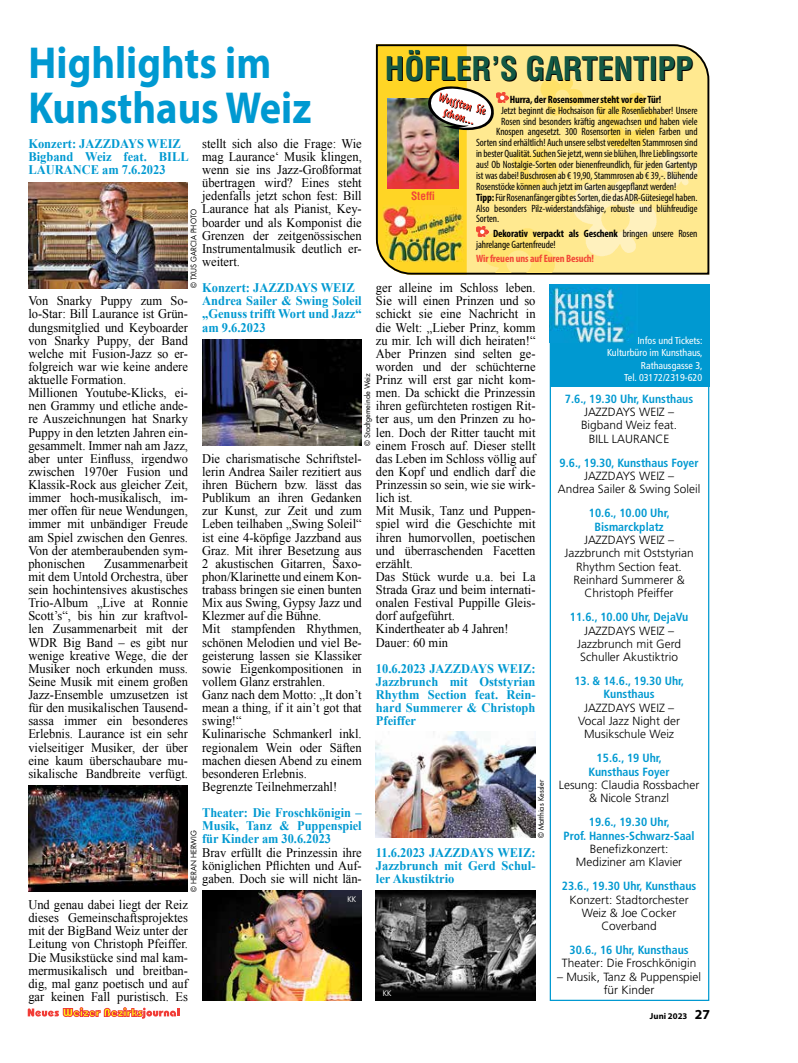
<style>
.page{position:relative;width:798px;height:1063px;background:#fff}
.page>*{position:absolute;margin:0;border:0;box-sizing:border-box;transform-origin:0 0}
.t1{font:700 45px/45px "Myriad Pro";color:#0099d1;scale:.9 1}
.t2{font:700 condensed 31.75px "Helvetica LT Std";color:#000}
.t3{font:13.12px/13.1px "Times New Roman";color:#000;text-align:justify;scale:.95 1}
.t4{font:700 13.12px/13.1px "Times New Roman";color:#0099d1;scale:.95 1}
.t5{font:700 13.12px/13.1px "Times New Roman";color:#0099d1;text-align:justify;scale:.94 1}
.t6{font:300 11.88px/13.4px "Frutiger LT Std";color:#000;text-align:center}
.t7{font:700 condensed 11.88px/13.4px "Frutiger LT Std";color:#0099d1;text-align:center}
.t8{font:700 condensed 11.25px "Helvetica LT Std";color:#f24836}
.t9{font:condensed 10.62px/10.9px "Myriad Pro";letter-spacing:-.01em;color:#000}
.t10{font:700 condensed 10.62px "Myriad Pro";letter-spacing:-.01em;color:#000}
.t11{font:700 condensed 10.62px "Myriad Pro";letter-spacing:-.01em;color:#f24836}
.t12{font:condensed 10px/12.5px "Frutiger LT Std";color:#fff;text-align:right}
.t13{font:700 8.75px "Myriad Pro";color:#000}
.t14{font:7.5px "Futura Std";color:#000;scale:.95 1}
.t15{font:7.5px "Futura Std";color:#fff;scale:.95 1}
.s1{font-weight:700}
.s2{font-size:13.75px}
</style>
<div class="page">
<svg style="left:28px;top:1008px;width:151px;height:11px"></svg>
<img style="left:28px;top:182px;width:160px;height:106px">
<img style="left:202px;top:339px;width:159px;height:107px">
<img style="left:376px;top:890px;width:159px;height:111px">
<img style="left:376px;top:732px;width:159px;height:106px">
<img style="left:202px;top:890px;width:159px;height:111px">
<img style="left:28px;top:786px;width:160px;height:106px">
<svg style="left:549px;top:387px;width:160px;height:614px"></svg>
<div style="left:549px;top:285px;width:160px;height:102px;background:#0099d1"></div>
<img style="left:549px;top:287px;width:84px;height:56px">
<svg style="left:375px;top:44px;width:335px;height:231px;background:#f5e08c"></svg>
<img style="left:595px;top:90px;width:66px;height:61px">
<img style="left:511px;top:147px;width:47px;height:44px">
<img style="left:569px;top:177px;width:89px;height:82px">
<img style="left:658px;top:151px;width:40px;height:37px">
<img style="left:539px;top:75px;width:44px;height:41px">
<img style="left:508px;top:225px;width:48px;height:48px">
<img style="left:376px;top:44px;width:132px;height:231px">
<h1 class="t1" style="left:29px;top:39px;width:316px">Highlights im<br>Kunsthaus Weiz</h1>
<p class="t4" style="left:28px;top:137px;width:170px">Konzert: JAZZDAYS WEIZ<br>Bigband Weiz feat. BILL<br>LAURANCE am 7.6.2023</p>
<h2 class="t2" style="left:386px;top:50px;width:309px">HÖFLER’S GARTENTIPP</h2>
<p class="t10" style="left:509px;top:93px;width:153px">Hurra, der Rosensommer steht vor der Tür!</p>
<p class="t9" style="left:501px;top:105px;width:198px">Jetzt beginnt die Hochsaison für alle Rosenliebhaber! Unsere</p>
<p class="t9" style="left:501px;top:115px;width:198px">Rosen sind besonders kräftig angewachsen und haben viele</p>
<p class="t9" style="left:496px;top:126px;width:203px">Knospen angesetzt. 300 Rosensorten in vielen Farben und</p>
<p class="t9" style="left:476px;top:137px;width:223px">Sorten sind erhältlich! Auch unsere selbst veredelten Stammrosen sind</p>
<p class="t9" style="left:476px;top:148px;width:223px">in bester Qualität. Suchen Sie jetzt, wenn sie blühen, Ihre Lieblingssorte</p>
<p class="t9" style="left:476px;top:159px;width:223px">aus! Ob Nostalgie-Sorten oder bienenfreundlich, für jeden Gartentyp</p>
<p class="t9" style="left:476px;top:170px;width:223px">ist was dabei! Buschrosen ab € 19,90, Stammrosen ab € 39,-. Blühende</p>
<p class="t9" style="left:476px;top:181px;width:201px">Rosenstöcke können auch jetzt im Garten ausgepflanzt werden!</p>
<p class="t9" style="left:476px;top:192px;width:223px"><span class="s1">Tipp:</span> Für Rosenanfänger gibt es Sorten, die das ADR-Gütesiegel haben.</p>
<p class="t9" style="left:476px;top:202px;width:223px">Also besonders Pilz-widerstandsfähige, robuste und blühfreudige</p>
<p class="t9" style="left:476px;top:213px;width:25px">Sorten.</p>
<p class="t9" style="left:476px;top:228px;width:223px;text-indent:17px"><span class="s1">Dekorativ verpackt als Geschenk</span> bringen unsere Rosen jahrelange Gartenfreude!</p>
<p class="t11" style="left:476px;top:252px;width:119px">Wir freuen uns auf Euren Besuch!</p>
<p class="t3" style="left:202px;top:137px;width:169px">stellt sich also die Frage: Wie mag Laurance‘ Musik klingen, wenn sie ins Jazz-Großformat übertragen wird? Eines steht jedenfalls jetzt schon fest: Bill Laurance hat als Pianist, Key&shy;boarder und als Komponist die Grenzen der zeitgenössischen Instrumentalmusik deutlich er&shy;weitert.</p>
<p class="t4" style="left:202px;top:281px;width:169px">Konzert: JAZZDAYS WEIZ<br>Andrea Sailer &amp; Swing Soleil „Genuss trifft Wort und Jazz“ am 9.6.2023</p>
<p class="t8" style="left:411px;top:189px;width:25px">Steffi</p>
<p class="t14" style="left:189px;top:288px;width:85px;rotate:-90deg">© TXUS GARCIA PHOTO</p>
<p class="t3" style="left:376px;top:281px;width:169px;text-align:left">ger alleine im Schloss leben.<br>Sie will einen Prinzen und so schickt sie eine Nachricht in die Welt: „Lieber Prinz, komm zu mir. Ich will dich heiraten!“<br>Aber Prinzen sind selten ge&shy;worden und der schüchterne<br>Prinz will erst gar nicht kom&shy;men. Da schickt die Prinzessin ihren gefürchteten rostigen Rit&shy;ter aus, um den Prinzen zu ho&shy;len. Doch der Ritter taucht mit einem Frosch auf. Dieser stellt das Leben im Schloss völlig auf den Kopf und endlich darf die<br>Prinzessin so sein, wie sie wirk&shy;lich ist.<br>Mit Musik, Tanz und Puppen&shy;spiel wird die Geschichte mit ihren humorvollen, poetischen und überraschenden Facetten erzählt.<br>Das Stück wurde u.a. bei La<br>Strada Graz und beim internati&shy;onalen Festival Puppille Gleis&shy;dorf aufgeführt.<br>Kindertheater ab 4 Jahren!<br>Dauer: 60 min</p>
<p class="t4" style="left:376px;top:662px;width:169px;text-align:justify">10.6.2023 JAZZDAYS WEIZ:<br>Jazzbrunch mit Oststyrian Rhythm Section feat. Rein&shy;hard Summerer &amp; Christoph Pfeiffer</p>
<p class="t3" style="left:28px;top:294px;width:169px;text-align:left">Von Snarky Puppy zum So&shy;lo-Star: Bill Laurance ist Grün&shy;dungsmitglied und Keyboarder von Snarky Puppy, der Band welche mit Fusion-Jazz so er&shy;folgreich war wie keine andere aktuelle Formation.<br>Millionen Youtube-Klicks, ei&shy;nen Grammy und etliche ande&shy;re Auszeichnungen hat Snarky<br>Puppy in den letzten Jahren ein&shy;gesammelt. Immer nah am Jazz, aber unter Einfluss, irgendwo zwischen 1970er Fusion und<br>Klassik-Rock aus gleicher Zeit, immer hoch-musikalisch, im&shy;mer offen für neue Wendungen, immer mit unbändiger Freude am Spiel zwischen den Genres.<br>Von der atemberaubenden sym&shy;phonischen</p>
<p class="t12" style="left:607px;top:334px;width:97px">Infos und Tickets:<br>Kulturbüro im Kunsthaus,<br>Rathausgasse 3,<br>Tel. 03172/2319-620</p>
<p class="t14" style="left:362px;top:446px;width:78px;rotate:-90deg">© Stadtgemeinde Weiz</p>
<p class="t7" style="left:564px;top:392px;width:130px">7.6., 19.30 Uhr, Kunsthaus</p>
<p class="t6" style="left:580px;top:405px;width:98px">JAZZDAYS WEIZ –<br>Bigband Weiz feat.<br>BILL LAURANCE</p>
<p class="t7" style="left:559px;top:456px;width:141px">9.6., 19.30, Kunsthaus Foyer</p>
<p class="t6" style="left:557px;top:469px;width:144px">JAZZDAYS WEIZ –<br>Andrea Sailer &amp; Swing Soleil</p>
<p class="t7" style="left:588px;top:506px;width:82px">10.6., 10.00 Uhr,<br>Bismarckplatz</p>
<p class="t6" style="left:564px;top:533px;width:131px">JAZZDAYS WEIZ –<br>Jazzbrunch mit Oststyrian<br>Rhythm Section feat.<br>Reinhard Summerer &amp;<br>Christoph Pfeiffer</p>
<p class="t7" style="left:569px;top:610px;width:120px">11.6., 10.00 Uhr, DejaVu</p>
<p class="t6" style="left:577px;top:624px;width:106px">JAZZDAYS WEIZ –<br>Jazzbrunch mit Gerd<br>Schuller Akustiktrio</p>
<p class="t7" style="left:574px;top:674px;width:111px">13. &amp; 14.6., 19.30 Uhr,<br>Kunsthaus</p>
<p class="t6" style="left:578px;top:701px;width:103px">JAZZDAYS WEIZ –<br>Vocal Jazz Night der<br>Musikschule Weiz</p>
<p class="t7" style="left:588px;top:752px;width:83px">15.6., 19 Uhr,<br>Kunsthaus Foyer</p>
<p class="t6" style="left:558px;top:778px;width:142px">Lesung: Claudia Rossbacher &amp; Nicole Stranzl</p>
<p class="t7" style="left:563px;top:815px;width:132px">19.6., 19.30 Uhr,<br>Prof. Hannes-Schwarz-Saal</p>
<p class="t6" style="left:575px;top:842px;width:108px">Benefizkonzert:<br>Mediziner am Klavier</p>
<p class="t7" style="left:561px;top:879px;width:136px">23.6., 19.30 Uhr, Kunsthaus</p>
<p class="t6" style="left:569px;top:893px;width:121px">Konzert: Stadtorchester<br>Weiz &amp; Joe Cocker<br>Coverband</p>
<p class="t7" style="left:569px;top:943px;width:120px">30.6., 16 Uhr, Kunsthaus</p>
<p class="t6" style="left:561px;top:957px;width:136px">Theater: Die Froschkönigin</p>
<p class="t6" style="left:557px;top:970px;width:145px">– Musik, Tanz &amp; Puppenspiel für Kinder</p>
<p class="t3" style="left:202px;top:452px;width:169px;text-align:left">Die charismatische Schriftstel&shy;lerin Andrea Sailer rezitiert aus ihren Büchern bzw. lässt das<br>Publikum an ihren Gedanken zur Kunst, zur Zeit und zum<br>Leben teilhaben „Swing Soleil“ ist eine 4-köpfige Jazzband aus<br>Graz. Mit ihrer Besetzung aus<br>2 akustischen Gitarren, Saxo&shy;phon/Klarinette und einem Kon&shy;trabass bringen sie einen bunten<br>Mix aus Swing, Gypsy Jazz und<br>Klezmer auf die Bühne.<br>Mit stampfenden Rhythmen, schönen Melodien und viel Be&shy;geisterung lassen sie Klassiker sowie Eigenkompositionen in vollem Glanz erstrahlen.<br>Ganz nach dem Motto: „It don’t mean a thing, if it ain’t got that swing!“<br>Kulinarische Schmankerl inkl. regionalem Wein oder Säften machen diesen Abend zu einem besonderen Erlebnis.<br>Begrenzte Teilnehmerzahl!</p>
<p class="t5" style="left:202px;top:806px;width:171px">Theater: Die Froschkönigin – Musik, Tanz &amp; Puppenspiel für Kinder am 30.6.2023</p>
<p class="t3" style="left:202px;top:845px;width:169px">Brav erfüllt die Prinzessin ihre königlichen Pflichten und Auf&shy;gaben. Doch sie will nicht län-</p>
<p class="t3" style="left:28px;top:557px;width:169px;text-indent:76px">Zusammenarbeit mit dem Untold Orchestra, über sein hochintensives akustisches Trio-Album „Live at Ronnie Scott’s“, bis hin zur kraftvol&shy;len Zusammenarbeit mit der WDR Big Band – es gibt nur wenige kreative Wege, die der Musiker noch erkunden muss.<br>Seine Musik mit einem großen Jazz-Ensemble umzusetzen ist für den musikalischen Tausend&shy;sassa immer ein besonderes Erlebnis. Laurance ist ein sehr vielseitiger Musiker, der über eine kaum überschaubare mu&shy;sikalische Bandbreite verfügt.</p>
<p class="t14" style="left:536px;top:838px;width:63px;rotate:-90deg">© Matthias Kessler</p>
<p class="t14" style="left:189px;top:892px;width:66px;rotate:-90deg">© HERAN HERWIG</p>
<p class="t4" style="left:376px;top:845px;width:169px;text-align:justify">11.6.2023 JAZZDAYS WEIZ:<br>Jazzbrunch mit Gerd Schul&shy;ler Akustiktrio</p>
<p class="t15" style="left:347px;top:895px;width:11px">KK</p>
<p class="t3" style="left:28px;top:898px;width:169px">Und genau dabei liegt der Reiz dieses Gemeinschaftsprojektes mit der BigBand Weiz unter der Leitung von Christoph Pfeiffer.<br>Die Musikstücke sind mal kam&shy;mermusikalisch und breitban&shy;dig, mal ganz poetisch und auf gar keinen Fall puristisch. Es</p>
<p class="t15" style="left:382px;top:988px;width:11px">KK</p>
<p class="t13" style="left:649px;top:1010px;width:62px">Juni 2023 <span class="s2">27</span></p>
</div>
